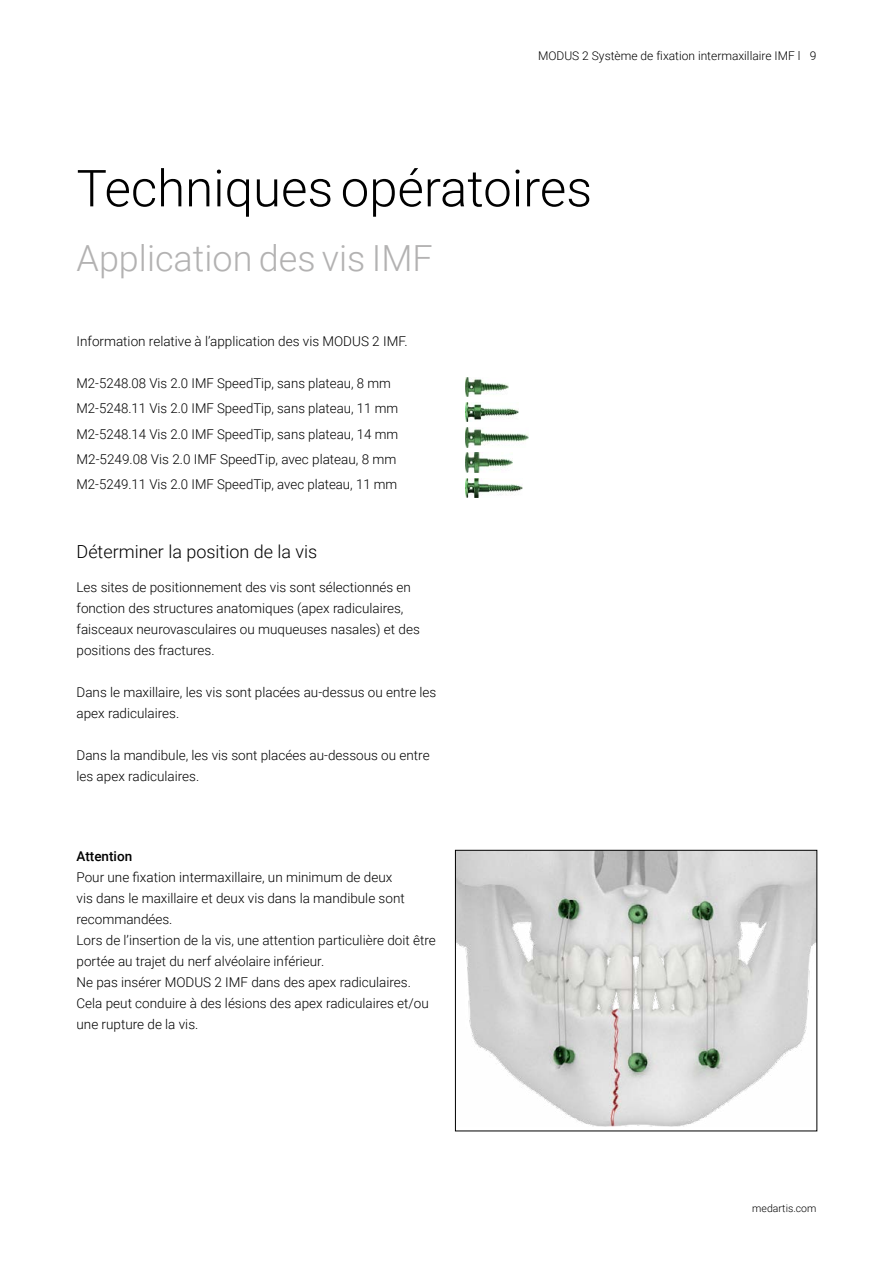
<style>
.page{position:relative;width:893px;height:1263px;background:#fff}
.page>*{position:absolute;margin:0;border:0;box-sizing:border-box;transform-origin:0 0}
.t1{font:300 51px "Roboto";color:#000}
.t2{font:300 36px "Roboto";color:#b3b2b2}
.t3{font:300 18px "Roboto";color:#000}
.t4{font:300 13.5px/21px "Roboto";color:#000}
.t5{font:500 13.5px "Roboto";color:#000}
.t6{font:300 12px "Roboto";color:#000}
.t7{font:300 10.5px "Roboto";color:#000}
</style>
<div class="page">
<img style="left:457px;top:852px;width:358px;height:274px">
<div style="left:455px;top:850px;width:362px;height:281px;border:1px solid #000"></div>
<img style="left:465px;top:377px;width:43px;height:20px">
<img style="left:465px;top:402px;width:53px;height:20px">
<img style="left:465px;top:428px;width:63px;height:19px">
<img style="left:465px;top:453px;width:48px;height:20px">
<img style="left:465px;top:478px;width:58px;height:20px">
<p class="t6" style="left:538px;top:47px;width:280px">MODUS 2 Système de fixation intermaxillaire IMF l 9</p>
<h1 class="t1" style="left:77px;top:152px;width:517px">Techniques opératoires</h1>
<h2 class="t2" style="left:77px;top:233px;width:358px">Application des vis IMF</h2>
<p class="t4" style="left:77px;top:330px;width:333px">Information relative à l’application des vis MODUS 2 IMF.</p>
<p class="t4" style="left:77px;top:370px;width:323px;line-height:25.2px">M2-5248.08 Vis 2.0 IMF SpeedTip, sans plateau, 8 mm M2-5248.11 Vis 2.0 IMF SpeedTip, sans plateau, 11 mm M2-5248.14 Vis 2.0 IMF SpeedTip, sans plateau, 14 mm M2-5249.08 Vis 2.0 IMF SpeedTip, avec plateau, 8 mm M2-5249.11 Vis 2.0 IMF SpeedTip, avec plateau, 11 mm</p>
<h3 class="t3" style="left:77px;top:539px;width:242px">Déterminer la position de la vis</h3>
<p class="t4" style="left:77px;top:576px;width:345px">Les sites de positionnement des vis sont sélectionnés en fonction des structures anatomiques (apex radiculaires, faisceaux neurovasculaires ou muqueuses nasales) et des positions des fractures.</p>
<p class="t4" style="left:77px;top:681px;width:361px">Dans le maxillaire, les vis sont placées au-dessus ou entre les apex radiculaires.</p>
<p class="t4" style="left:77px;top:744px;width:355px">Dans la mandibule, les vis sont placées au-dessous ou entre les apex radiculaires.</p>
<p class="t5" style="left:77px;top:846px;width:57px">Attention</p>
<p class="t4" style="left:77px;top:866px;width:361px">Pour une fixation intermaxillaire, un minimum de deux<br>vis dans le maxillaire et deux vis dans la mandibule sont recommandées.<br>Lors de l’insertion de la vis, une attention particulière doit être portée au trajet du nerf alvéolaire inférieur.<br>Ne pas insérer MODUS 2 IMF dans des apex radiculaires.<br>Cela peut conduire à des lésions des apex radiculaires et/ou une rupture de la vis.</p>
<p class="t7" style="left:752px;top:1201px;width:66px">medartis.com</p>
</div>
